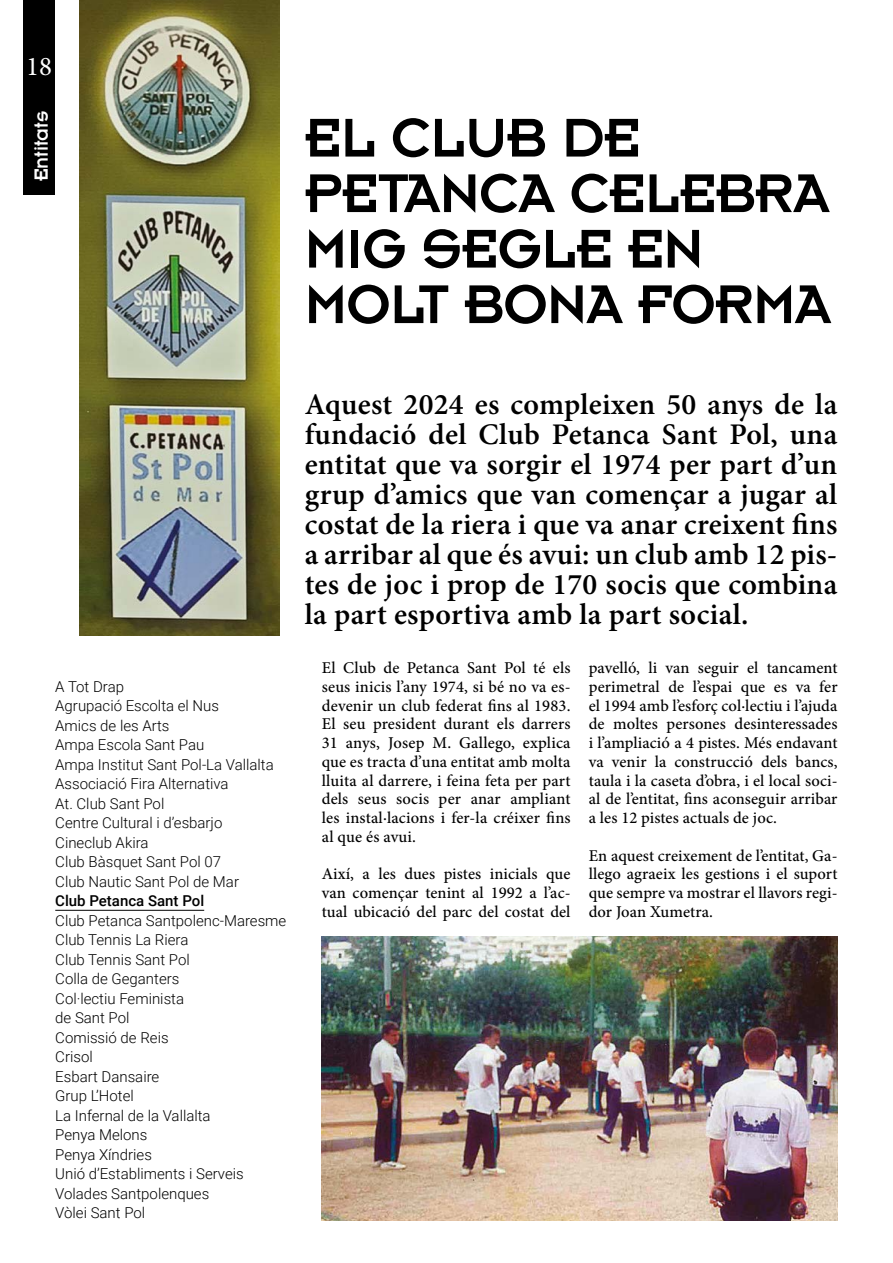
<style>
.page{position:relative;width:893px;height:1263px;background:#fff}
.page>*{position:absolute;margin:0;border:0;box-sizing:border-box;transform-origin:0 0}
.t1{font:60px/55.5px "Insignia A";letter-spacing:-.01em;color:#000}
.INTRO{font:600 30px/30px "Minion Pro";letter-spacing:.01em;color:#000;text-align:justify}
.Paginació_Blanc{font:27px "Minion Pro";color:#fff}
.Títol_Secció_Vertical{font:21px "Insignia A";color:#fff}
.TEXT_GRAL{font:500 16.5px/18.8px "Minion Pro";letter-spacing:.005em;color:#000;text-align:justify}
.t2{font:300 15px/19.5px "Roboto";color:#000}
.t3{font:500 15px "Roboto";color:#000}
</style>
<div class="page">
<hr style="left:55px;top:910px;width:149px;height:1px;background:#000">
<div style="left:24px;top:0;width:31px;height:195px;background:#000"></div>
<img style="left:80px;top:0;width:200px;height:636px">
<img style="left:322px;top:936px;width:516px;height:284px">
<p class="Paginació_Blanc" style="left:26px;top:48px;width:27px">18</p>
<p class="Títol_Secció_Vertical" style="left:30px;top:181px;width:72px;rotate:-90deg">Entitats</p>
<h1 class="t1" style="left:305px;top:110px;width:528px">EL CLUB DE<br>PETANCA CELEBRA<br>MIG SEGLE EN<br>MOLT BONA FORMA</h1>
<p class="t2" style="left:55px;top:676px;width:70px">A Tot Drap</p>
<p class="t2" style="left:55px;top:696px;width:165px">Agrupació Escolta el Nus</p>
<p class="t2" style="left:55px;top:715px;width:116px">Amics de les Arts</p>
<p class="t2" style="left:55px;top:735px;width:151px">Ampa Escola Sant Pau</p>
<p class="t2" style="left:55px;top:754px;width:220px">Ampa Institut Sant Pol-La Vallalta</p>
<p class="t2" style="left:55px;top:774px;width:175px">Associació Fira Alternativa</p>
<p class="t2" style="left:55px;top:793px;width:111px">At. Club Sant Pol</p>
<p class="t2" style="left:55px;top:813px;width:169px">Centre Cultural i d’esbarjo</p>
<p class="t2" style="left:55px;top:832px;width:95px">Cineclub Akira</p>
<p class="t2" style="left:55px;top:852px;width:167px">Club Bàsquet Sant Pol 07</p>
<p class="t2" style="left:55px;top:871px;width:185px">Club Nautic Sant Pol de Mar</p>
<p class="t3" style="left:55px;top:890px;width:150px">Club Petanca Sant Pol</p>
<p class="t2" style="left:55px;top:910px;width:233px">Club Petanca Santpolenc-Maresme</p>
<p class="t2" style="left:55px;top:930px;width:135px">Club Tennis La Riera</p>
<p class="t2" style="left:55px;top:949px;width:136px">Club Tennis Sant Pol</p>
<p class="t2" style="left:55px;top:969px;width:126px">Colla de Geganters</p>
<p class="t2" style="left:55px;top:988px;width:130px">Col·lectiu Feminista de Sant Pol</p>
<p class="t2" style="left:55px;top:1027px;width:115px">Comissió de Reis</p>
<p class="t2" style="left:55px;top:1047px;width:39px">Crisol</p>
<p class="t2" style="left:55px;top:1066px;width:106px">Esbart Dansaire</p>
<p class="t2" style="left:55px;top:1086px;width:80px">Grup L’Hotel</p>
<p class="t2" style="left:55px;top:1105px;width:157px">La Infernal de la Vallalta</p>
<p class="t2" style="left:55px;top:1125px;width:94px">Penya Melons</p>
<p class="t2" style="left:55px;top:1144px;width:98px">Penya Xíndries</p>
<p class="t2" style="left:55px;top:1164px;width:190px">Unió d’Establiments i Serveis</p>
<p class="t2" style="left:55px;top:1183px;width:156px">Volades Santpolenques</p>
<p class="t2" style="left:55px;top:1203px;width:91px">Vòlei Sant Pol</p>
<p class="INTRO" style="left:305px;top:389px;width:534px">Aquest 2024 es compleixen 50 anys de la fundació del Club Petanca Sant Pol, una entitat que va sorgir el 1974 per part d’un grup d’amics que van començar a jugar al costat de la riera i que va anar creixent fins a arribar al que és avui: un club amb 12 pis&shy;tes de joc i prop de 170 socis que combina la part esportiva amb la part social.</p>
<p class="TEXT_GRAL" style="left:322px;top:658px;width:250px">El Club de Petanca Sant Pol té els seus inicis l’any 1974, si bé no va es&shy;devenir un club federat fins al 1983.<br>El seu president durant els darrers 31 anys, Josep M. Gallego, explica que es tracta d’una entitat amb molta lluita al darrere, i feina feta per part dels seus socis per anar ampliant les instal·lacions i fer-la créixer fins al que és avui.</p>
<p class="TEXT_GRAL" style="left:322px;top:865px;width:250px">Així, a les dues pistes inicials que van començar tenint al 1992 a l’ac&shy;tual ubicació del parc del costat del</p>
<p class="TEXT_GRAL" style="left:589px;top:658px;width:250px">pavelló, li van seguir el tancament perimetral de l’espai que es va fer el 1994 amb l’esforç col·lectiu i l’ajuda de moltes persones desinteressades i l’ampliació a 4 pistes. Més endavant va venir la construcció dels bancs, taula i la caseta d’obra, i el local soci&shy;al de l’entitat, fins aconseguir arribar a les 12 pistes actuals de joc.</p>
<p class="TEXT_GRAL" style="left:589px;top:846px;width:250px">En aquest creixement de l’entitat, Ga&shy;llego agraeix les gestions i el suport que sempre va mostrar el llavors regi&shy;dor Joan Xumetra.</p>
</div>
